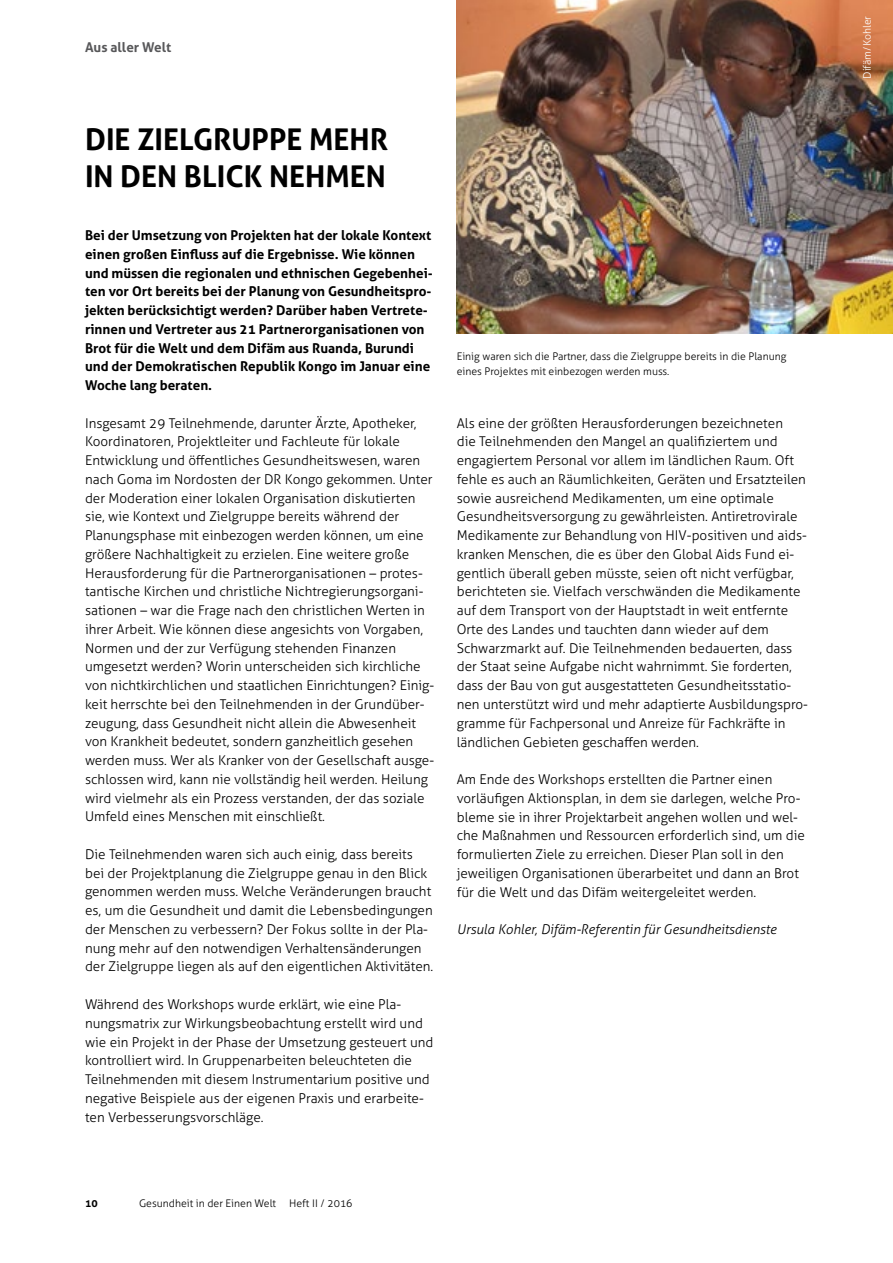
<style>
.page{position:relative;width:893px;height:1263px;background:#fff}
.page>*{position:absolute;margin:0;border:0;box-sizing:border-box;transform-origin:0 0}
.t1{font:700 30px/37.5px "Aller";color:#000}
.t2{font:300 13.5px/18.8px "Aller";color:#000}
.t3{font:700 13.5px/18.8px "Aller";color:#000}
.t4{font:italic 300 13.5px "Aller";color:#000}
.t5{font:700 13.5px "Aller";color:#58585a}
.t6{font:300 10.5px/15.8px "Aller";color:#000}
.t7{font:300 10.5px "Aller";color:#fff}
.t8{font:700 10.5px "Aller";color:#000}
</style>
<div class="page">
<img style="left:457px;top:0;width:436px;height:333px">
<p class="t5" style="left:85px;top:39px;width:88px">Aus aller Welt</p>
<h1 class="t1" style="left:85px;top:120px;width:304px">DIE ZIELGRUPPE MEHR<br>IN DEN BLICK NEHMEN</h1>
<p class="t3" style="left:85px;top:226px;width:349px">Bei der Umsetzung von Projekten hat der lokale Kontext einen großen Einfluss auf die Ergebnisse. Wie können und müssen die regionalen und ethnischen Gegebenhei&shy;ten vor Ort bereits bei der Planung von Gesundheitspro&shy;jekten berücksichtigt werden? Darüber haben Vertrete&shy;rinnen und Vertreter aus 21 Partnerorganisationen von Brot für die Welt und dem Difäm aus Ruanda, Burundi und der Demokratischen Republik Kongo im Januar eine Woche lang beraten.</p>
<p class="t2" style="left:85px;top:413px;width:351px">Insgesamt 29 Teilnehmende, darunter Ärzte, Apotheker, Koordinatoren, Projektleiter und Fachleute für lokale Entwicklung und öffentliches Gesundheitswesen, waren nach Goma im Nordosten der DR Kongo gekommen. Unter der Moderation einer lokalen Organisation diskutierten sie, wie Kontext und Zielgruppe bereits während der Planungsphase mit einbezogen werden können, um eine größere Nachhaltigkeit zu erzielen. Eine weitere große Herausforderung für die Partnerorganisationen – protes&shy;tantische Kirchen und christliche Nichtregierungsorgani&shy;sationen – war die Frage nach den christlichen Werten in ihrer Arbeit. Wie können diese angesichts von Vorgaben, Normen und der zur Verfügung stehenden Finanzen umgesetzt werden? Worin unterscheiden sich kirchliche von nichtkirchlichen und staatlichen Einrichtungen? Einig&shy;keit herrschte bei den Teilnehmenden in der Grundüber&shy;zeugung, dass Gesundheit nicht allein die Abwesenheit von Krankheit bedeutet, sondern ganzheitlich gesehen werden muss. Wer als Kranker von der Gesellschaft ausge&shy;schlossen wird, kann nie vollständig heil werden. Heilung wird vielmehr als ein Prozess verstanden, der das soziale Umfeld eines Menschen mit einschließt.</p>
<p class="t2" style="left:85px;top:845px;width:350px">Die Teilnehmenden waren sich auch einig, dass bereits bei der Projektplanung die Zielgruppe genau in den Blick genommen werden muss. Welche Veränderungen braucht es, um die Gesundheit und damit die Lebensbedingungen der Menschen zu verbessern? Der Fokus sollte in der Pla&shy;nung mehr auf den notwendigen Verhaltensänderungen der Zielgruppe liegen als auf den eigentlichen Aktivitäten.</p>
<p class="t2" style="left:85px;top:995px;width:350px">Während des Workshops wurde erklärt, wie eine Pla&shy;nungsmatrix zur Wirkungsbeobachtung erstellt wird und wie ein Projekt in der Phase der Umsetzung gesteuert und kontrolliert wird. In Gruppenarbeiten beleuchteten die Teilnehmenden mit diesem Instrumentarium positive und negative Beispiele aus der eigenen Praxis und erarbeite&shy;ten Verbesserungsvorschläge.</p>
<p class="t6" style="left:457px;top:348px;width:331px">Einig waren sich die Partner, dass die Zielgruppe bereits in die Planung eines Projektes mit einbezogen werden muss.</p>
<p class="t2" style="left:457px;top:413px;width:353px">Als eine der größten Herausforderungen bezeichneten<br>die Teilnehmenden den Mangel an qualifiziertem und engagiertem Personal vor allem im ländlichen Raum. Oft fehle es auch an Räumlichkeiten, Geräten und Ersatzteilen sowie ausreichend Medikamenten, um eine optimale Gesundheitsversorgung zu gewährleisten. Antiretrovirale Medikamente zur Behandlung von HIV-positiven und aids&shy;kranken Menschen, die es über den Global Aids Fund ei&shy;gentlich überall geben müsste, seien oft nicht verfügbar, berichteten sie. Vielfach verschwänden die Medikamente auf dem Transport von der Hauptstadt in weit entfernte Orte des Landes und tauchten dann wieder auf dem Schwarzmarkt auf. Die Teilnehmenden bedauerten, dass der Staat seine Aufgabe nicht wahrnimmt. Sie forderten, dass der Bau von gut ausgestatteten Gesundheitsstatio&shy;nen unterstützt wird und mehr adaptierte Ausbildungspro&shy;gramme für Fachpersonal und Anreize für Fachkräfte in ländlichen Gebieten geschaffen werden.</p>
<p class="t2" style="left:457px;top:770px;width:350px">Am Ende des Workshops erstellten die Partner einen vorläufigen Aktionsplan, in dem sie darlegen, welche Pro&shy;bleme sie in ihrer Projektarbeit angehen wollen und wel&shy;che Maßnahmen und Ressourcen erforderlich sind, um die formulierten Ziele zu erreichen. Dieser Plan soll in den jeweiligen Organisationen überarbeitet und dann an Brot für die Welt und das Difäm weitergeleitet werden.</p>
<p class="t4" style="left:457px;top:921px;width:321px">Ursula Kohler, Difäm-Referentin für Gesundheitsdienste</p>
<p class="t8" style="left:85px;top:1197px;width:14px">10</p>
<p class="t6" style="left:139px;top:1195px;width:139px">Gesundheit in der Einen Welt</p>
<p class="t6" style="left:289px;top:1195px;width:65px">Heft II / 2016</p>
<p class="t7" style="left:861px;top:79px;width:64px;rotate:-90deg">Difäm/Kohler</p>
</div>
